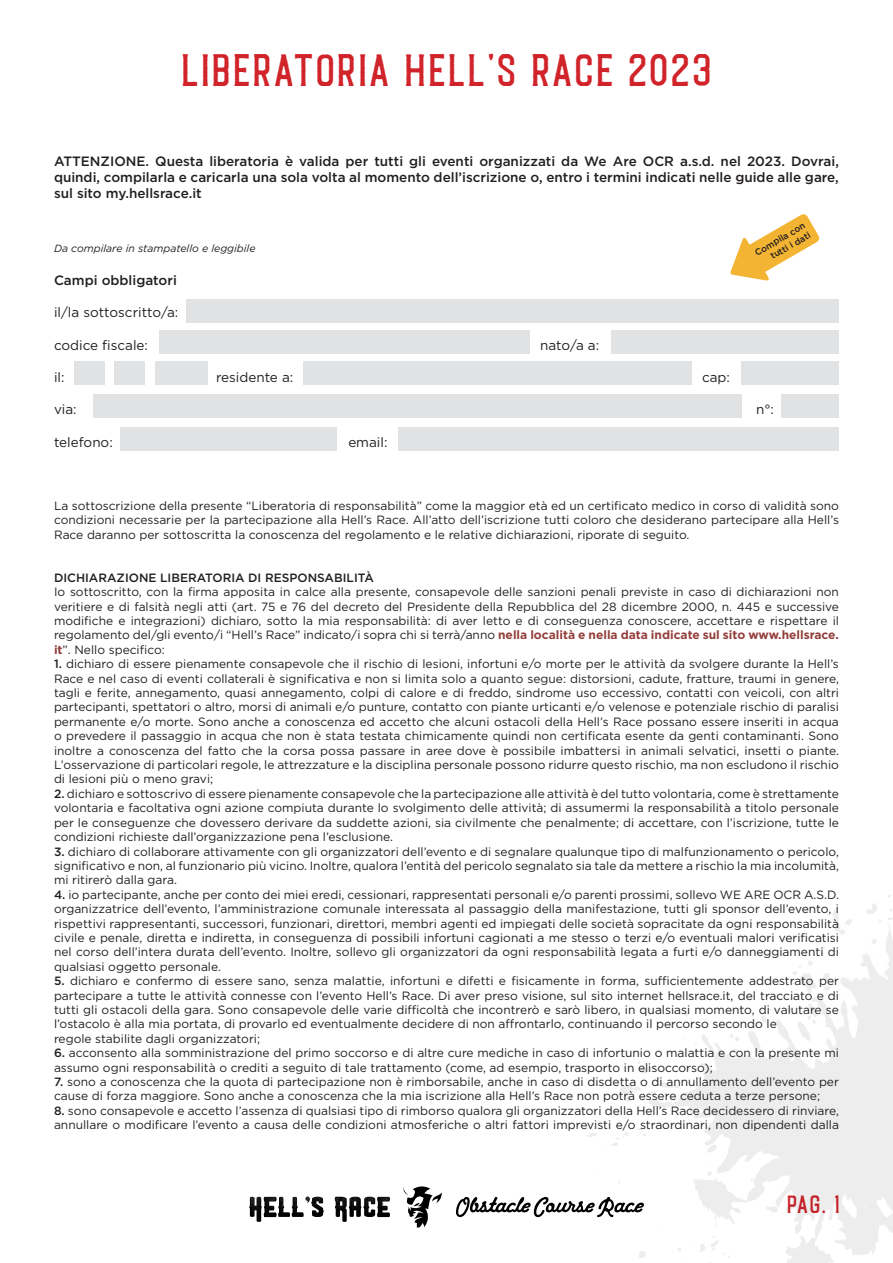
<style>
.page{position:relative;width:893px;height:1263px;background:#fff}
.page>*{position:absolute;margin:0;border:0;box-sizing:border-box;transform-origin:0 0}
.t1{font:43.5px "Caligor Edge";letter-spacing:.07em;color:#d1232a}
.t2{font:24px "Caligor Edge";color:#d1232a}
.t3{font:500 13.5px/16.2px "Gotham";color:#231f20;text-align:justify}
.t4{font:13.5px "Gotham";color:#231f20}
.t5{font:12px/14.4px "Gotham";color:#231f20;text-align:justify}
.t6{font:500 12px "Gotham";color:#231f20}
.t7{font:italic 10.5px "Gotham";color:#231f20}
.t8{font:500 9px/10.8px "Gotham";color:#231f20;text-align:right}
.s1{font-weight:700;color:#933e3a}
.s2{font-weight:500}
</style>
<div class="page">
<div style="left:186px;top:299px;width:653px;height:24px;background:#e1e2e4"></div>
<div style="left:159px;top:330px;width:371px;height:24px;background:#e1e2e4"></div>
<div style="left:611px;top:330px;width:228px;height:24px;background:#e1e2e4"></div>
<div style="left:74px;top:361px;width:31px;height:24px;background:#e1e2e4"></div>
<div style="left:114px;top:361px;width:31px;height:24px;background:#e1e2e4"></div>
<div style="left:155px;top:361px;width:53px;height:24px;background:#e1e2e4"></div>
<div style="left:120px;top:427px;width:217px;height:24px;background:#e1e2e4"></div>
<div style="left:399px;top:427px;width:440px;height:24px;background:#e1e2e4"></div>
<div style="left:742px;top:361px;width:97px;height:24px;background:#e1e2e4"></div>
<div style="left:303px;top:361px;width:388px;height:24px;background:#e1e2e4"></div>
<div style="left:782px;top:394px;width:57px;height:24px;background:#e1e2e4"></div>
<div style="left:94px;top:394px;width:648px;height:24px;background:#e1e2e4"></div>
<svg style="left:403px;top:1186px;width:39px;height:42px"></svg>
<svg style="left:456px;top:1197px;width:188px;height:20px"></svg>
<svg style="left:249px;top:1196px;width:75px;height:26px"></svg>
<svg style="left:335px;top:1197px;width:55px;height:25px"></svg>
<svg style="left:639px;top:1251px;width:7px;height:7px"></svg>
<svg style="left:638px;top:1061px;width:9px;height:13px"></svg>
<svg style="left:888px;top:909px;width:5px;height:11px"></svg>
<svg style="left:587px;top:1133px;width:10px;height:4px"></svg>
<svg style="left:619px;top:1085px;width:28px;height:24px"></svg>
<svg style="left:867px;top:903px;width:14px;height:19px"></svg>
<svg style="left:611px;top:1124px;width:35px;height:22px"></svg>
<svg style="left:825px;top:910px;width:27px;height:14px"></svg>
<svg style="left:647px;top:924px;width:246px;height:339px"></svg>
<svg style="left:730px;top:214px;width:90px;height:67px"></svg>
<h1 class="t1" style="left:182px;top:44px;width:531px">LIBERATORIA HELL’S RACE 2023</h1>
<p class="t3" style="left:54px;top:153px;width:786px">ATTENZIONE. Questa liberatoria è valida per tutti gli eventi organizzati da We Are OCR a.s.d. nel 2023. Dovrai, quindi, compilarla e caricarla una sola volta al momento dell’iscrizione o, entro i termini indicati nelle guide alle gare, sul sito my.hellsrace.it</p>
<p class="t8" style="left:753px;top:248px;width:58px;rotate:-30deg">Compila con tutti i dati</p>
<p class="t7" style="left:54px;top:242px;width:203px">Da compilare in stampatello e leggibile</p>
<p class="t3" style="left:54px;top:272px;width:124px">Campi obbligatori</p>
<p class="t4" style="left:54px;top:304px;width:126px">il/la sottoscritto/a:</p>
<p class="t4" style="left:54px;top:336px;width:96px">codice fiscale:</p>
<p class="t4" style="left:540px;top:336px;width:61px">nato/a a:</p>
<p class="t4" style="left:54px;top:369px;width:12px">il:</p>
<p class="t4" style="left:216px;top:369px;width:79px">residente a:</p>
<p class="t4" style="left:702px;top:369px;width:29px">cap:</p>
<p class="t4" style="left:54px;top:401px;width:24px">via:</p>
<p class="t4" style="left:756px;top:401px;width:19px">n°:</p>
<p class="t4" style="left:54px;top:433px;width:60px">telefono:</p>
<p class="t4" style="left:348px;top:433px;width:41px">email:</p>
<p class="t5" style="left:54px;top:498px;width:786px">La sottoscrizione della presente “Liberatoria di responsabilità” come la maggior età ed un certificato medico in corso di validità sono condizioni necessarie per la partecipazione alla Hell’s Race. All’atto dell’iscrizione tutti coloro che desiderano partecipare alla Hell’s Race daranno per sottoscritta la conoscenza del regolamento e le relative dichiarazioni, riporate di seguito.</p>
<p class="t6" style="left:54px;top:570px;width:321px">DICHIARAZIONE LIBERATORIA DI RESPONSABILITÀ</p>
<p class="t5" style="left:54px;top:584px;width:786px">Io sottoscritto, con la firma apposita in calce alla presente, consapevole delle sanzioni penali previste in caso di dichiarazioni non veritiere e di falsità negli atti (art. 75 e 76 del decreto del Presidente della Repubblica del 28 dicembre 2000, n. 445 e successive modifiche e integrazioni) dichiaro, sotto la mia responsabilità: di aver letto e di conseguenza conoscere, accettare e rispettare il regolamento del/gli evento/i “Hell’s Race” indicato/i sopra chi si terrà/anno <span class="s1">nella località e nella data indicate sul sito www.hellsrace. it</span>”. Nello specifico:</p>
<p class="t5" style="left:54px;top:656px;width:787px"><span class="s2">1.</span> dichiaro di essere pienamente consapevole che il rischio di lesioni, infortuni e/o morte per le attività da svolgere durante la Hell’s Race e nel caso di eventi collaterali è significativa e non si limita solo a quanto segue: distorsioni, cadute, fratture, traumi in genere, tagli e ferite, annegamento, quasi annegamento, colpi di calore e di freddo, sindrome uso eccessivo, contatti con veicoli, con altri partecipanti, spettatori o altro, morsi di animali e/o punture, contatto con piante urticanti e/o velenose e potenziale rischio di paralisi permanente e/o morte. Sono anche a conoscenza ed accetto che alcuni ostacoli della Hell’s Race possano essere inseriti in acqua o prevedere il passaggio in acqua che non è stata testata chimicamente quindi non certificata esente da genti contaminanti. Sono inoltre a conoscenza del fatto che la corsa possa passare in aree dove è possibile imbattersi in animali selvatici, insetti o piante.<br>L’osservazione di particolari regole, le attrezzature e la disciplina personale possono ridurre questo rischio, ma non escludono il rischio di lesioni più o meno gravi;</p>
<p class="t5" style="left:54px;top:786px;width:786px"><span class="s2">2.</span> dichiaro e sottoscrivo di essere pienamente consapevole che la partecipazione alle attività è del tutto volontaria, come è strettamente volontaria e facoltativa ogni azione compiuta durante lo svolgimento delle attività; di assumermi la responsabilità a titolo personale per le conseguenze che dovessero derivare da suddette azioni, sia civilmente che penalmente; di accettare, con l’iscrizione, tutte le condizioni richieste dall’organizzazione pena l’esclusione.</p>
<p class="t5" style="left:54px;top:844px;width:786px"><span class="s2">3.</span> dichiaro di collaborare attivamente con gli organizzatori dell’evento e di segnalare qualunque tipo di malfunzionamento o pericolo, significativo e non, al funzionario più vicino. Inoltre, qualora l’entità del pericolo segnalato sia tale da mettere a rischio la mia incolumità, mi ritirerò dalla gara.</p>
<p class="t5" style="left:54px;top:887px;width:786px"><span class="s2">4.</span> io partecipante, anche per conto dei miei eredi, cessionari, rappresentati personali e/o parenti prossimi, sollevo WE ARE OCR A.S.D. organizzatrice dell’evento, l’amministrazione comunale interessata al passaggio della manifestazione, tutti gli sponsor dell’evento, i rispettivi rappresentanti, successori, funzionari, direttori, membri agenti ed impiegati delle società sopracitate da ogni responsabilità civile e penale, diretta e indiretta, in conseguenza di possibili infortuni cagionati a me stesso o terzi e/o eventuali malori verificatisi nel corso dell’intera durata dell’evento. Inoltre, sollevo gli organizzatori da ogni responsabilità legata a furti e/o danneggiamenti di qualsiasi oggetto personale.</p>
<p class="t5" style="left:54px;top:973px;width:787px;text-align:left"><span class="s2">5.</span> dichiaro e confermo di essere sano, senza malattie, infortuni e difetti e fisicamente in forma, sufficientemente addestrato per partecipare a tutte le attività connesse con l’evento Hell’s Race. Di aver preso visione, sul sito internet hellsrace.it, del tracciato e di tutti gli ostacoli della gara. Sono consapevole delle varie difficoltà che incontrerò e sarò libero, in qualsiasi momento, di valutare se l’ostacolo è alla mia portata, di provarlo ed eventualmente decidere di non affrontarlo, continuando il percorso secondo le<br>regole stabilite dagli organizzatori;</p>
<p class="t5" style="left:54px;top:1045px;width:786px"><span class="s2">6.</span> acconsento alla somministrazione del primo soccorso e di altre cure mediche in caso di infortunio o malattia e con la presente mi assumo ogni responsabilità o crediti a seguito di tale trattamento (come, ad esempio, trasporto in elisoccorso);</p>
<p class="t5" style="left:54px;top:1074px;width:786px"><span class="s2">7.</span> sono a conoscenza che la quota di partecipazione non è rimborsabile, anche in caso di disdetta o di annullamento dell’evento per cause di forza maggiore. Sono anche a conoscenza che la mia iscrizione alla Hell’s Race non potrà essere ceduta a terze persone;</p>
<p class="t5" style="left:54px;top:1103px;width:786px"><span class="s2">8.</span> sono consapevole e accetto l’assenza di qualsiasi tipo di rimborso qualora gli organizzatori della Hell’s Race decidessero di rinviare, annullare o modificare l’evento a causa delle condizioni atmosferiche o altri fattori imprevisti e/o straordinari, non dipendenti dalla</p>
<h2 class="t2" style="left:787px;top:1190px;width:54px">PAG. 1</h2>
</div>
